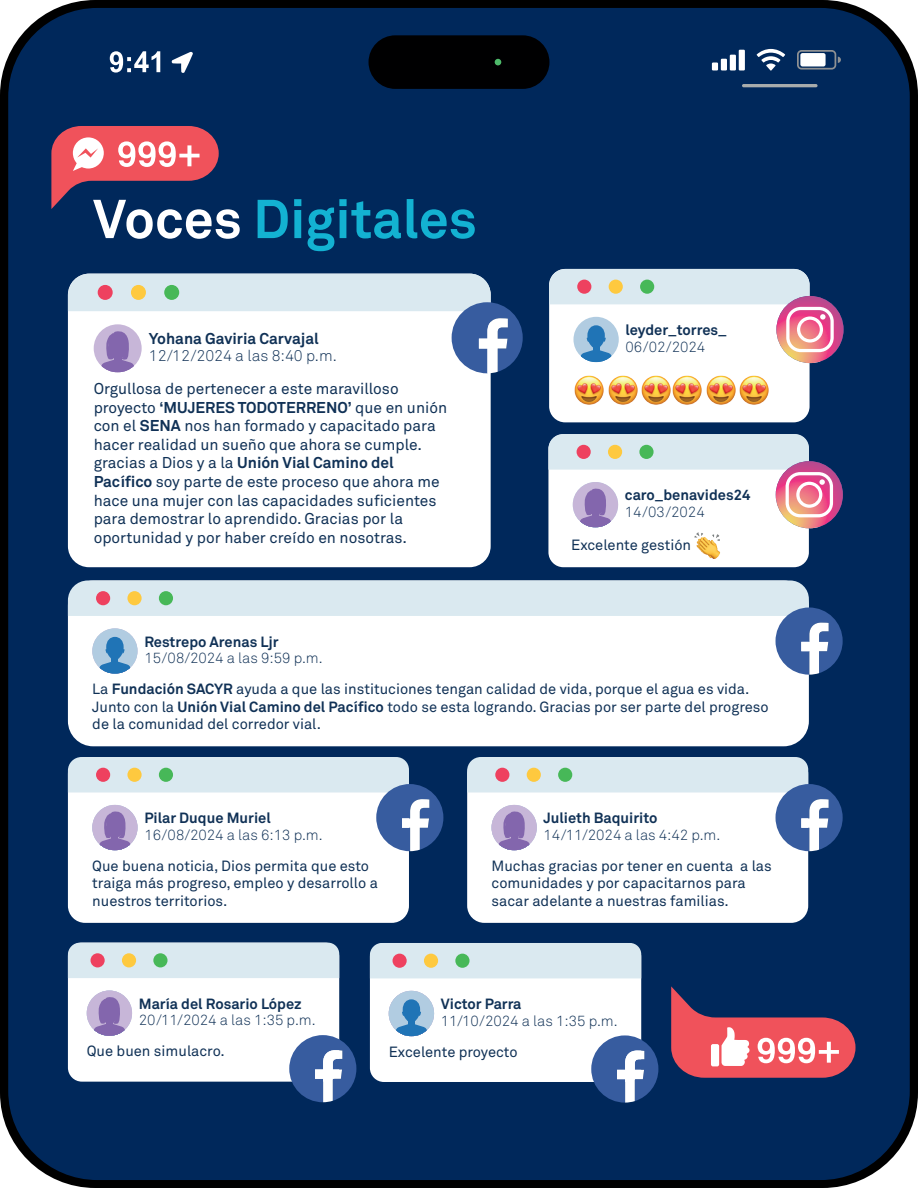
<style>
.page{position:relative;width:918px;height:1188px;background:#000}
.page>*{position:absolute;margin:0;border:0;box-sizing:border-box;transform-origin:0 0}
.t1{font:700 54px "Akkurat";color:#13b2d2}
.t2{font:15.6px/18.6px "Akkurat Pro";color:#103156}
.t3{font:300 15.6px "Akkurat Pro";color:#103156}
.t4{font:700 15.6px "Akkurat Pro";color:#103156}
.t5{font:14.7px/17.5px "Akkurat Pro";color:#103156}
.t6{font:300 14.7px "Akkurat Pro";color:#103156}
.t7{font:700 14.7px "Akkurat Pro";color:#103156}
.s1{color:#fff}
.s2{font-weight:700}
</style>
<div class="page">
<div style="left:8px;top:8px;width:902px;height:1172px;background:#00285b;border-radius:89px"></div>
<div style="left:369px;top:35px;width:180px;height:54px;background:#000001;border-radius:27px"></div>
<svg style="left:495px;top:59px;width:6px;height:6px"></svg>
<svg style="left:110px;top:51px;width:50px;height:22px"></svg>
<svg style="left:171px;top:51px;width:22px;height:22px"></svg>
<svg style="left:797px;top:50px;width:44px;height:20px"></svg>
<div style="left:800px;top:53px;width:26px;height:13px;background:#fff;border-radius:2px"></div>
<svg style="left:757px;top:49px;width:28px;height:22px"></svg>
<div style="left:712px;top:63px;width:6px;height:7px;background:#fff"></div>
<div style="left:721px;top:59px;width:6px;height:11px;background:#fff"></div>
<div style="left:730px;top:55px;width:6px;height:15px;background:#fff"></div>
<div style="left:739px;top:50px;width:6px;height:20px;background:#fff"></div>
<hr style="left:742px;top:84px;width:76px;height:3px;background:#a8acac;border-radius:2px">
<div style="left:68px;top:274px;width:423px;height:293px;background:#fff;border-radius:21px"></div>
<svg style="left:68px;top:274px;width:455px;height:99px"></svg>
<div style="left:549px;top:269px;width:261px;height:153px;background:#fff;border-radius:16px"></div>
<img style="left:574px;top:375px;width:30px;height:30px">
<img style="left:608px;top:375px;width:94px;height:30px">
<img style="left:706px;top:375px;width:63px;height:30px">
<svg style="left:549px;top:269px;width:295px;height:94px"></svg>
<div style="left:68px;top:580px;width:741px;height:166px;background:#fff;border-radius:25px"></div>
<svg style="left:68px;top:580px;width:775px;height:95px"></svg>
<div style="left:548px;top:434px;width:261px;height:133px;background:#fff;border-radius:15px"></div>
<img style="left:694px;top:533px;width:26px;height:26px">
<svg style="left:548px;top:434px;width:295px;height:94px"></svg>
<div style="left:68px;top:757px;width:341px;height:166px;background:#fff;border-radius:17px"></div>
<svg style="left:68px;top:757px;width:375px;height:94px"></svg>
<div style="left:467px;top:757px;width:341px;height:166px;background:#fff;border-radius:17px"></div>
<svg style="left:467px;top:757px;width:376px;height:94px"></svg>
<div style="left:68px;top:943px;width:271px;height:139px;background:#fff;border-radius:14px"></div>
<div style="left:68px;top:943px;width:271px;height:35px;background:#dae9f0"></div>
<div style="left:91px;top:953px;width:14px;height:14px;background:#ee415f;border-radius:50%"></div>
<div style="left:122px;top:953px;width:14px;height:14px;background:#fec93f;border-radius:50%"></div>
<div style="left:153px;top:953px;width:15px;height:14px;background:#47b858;border-radius:50%"></div>
<svg style="left:289px;top:1035px;width:67px;height:67px"></svg>
<div style="left:87px;top:991px;width:45px;height:45px;background:#c7b6d8;border-radius:50%"></div>
<svg style="left:93px;top:995px;width:33px;height:41px"></svg>
<div style="left:370px;top:943px;width:271px;height:139px;background:#fff;border-radius:14px"></div>
<div style="left:370px;top:943px;width:271px;height:35px;background:#dae9f0"></div>
<div style="left:393px;top:954px;width:14px;height:14px;background:#ee415f;border-radius:50%"></div>
<div style="left:424px;top:954px;width:14px;height:14px;background:#fec93f;border-radius:50%"></div>
<div style="left:455px;top:954px;width:15px;height:14px;background:#47b858;border-radius:50%"></div>
<svg style="left:591px;top:1035px;width:67px;height:68px"></svg>
<div style="left:389px;top:991px;width:45px;height:45px;background:#b1cce1;border-radius:50%"></div>
<svg style="left:395px;top:995px;width:33px;height:41px"></svg>
<svg style="left:671px;top:986px;width:185px;height:92px"></svg>
<svg style="left:51px;top:126px;width:168px;height:83px"></svg>
<h1 class="t1" style="left:93px;top:185px;width:385px"><span class="s1">Voces</span> Digitales</h1>
<p class="t4" style="left:149px;top:329px;width:171px">Yohana Gaviria Carvajal</p>
<p class="t3" style="left:149px;top:346px;width:189px">12/12/2024 a las 8:40 p.m.</p>
<p class="t2" style="left:94px;top:380px;width:355px">Orgullosa de pertenecer a este maravilloso proyecto <span class="s2">‘MUJERES TODOTERRENO’</span> que en unión con el <span class="s2">SENA</span> nos han formado y capacitado para hacer realidad un sueño que ahora se cumple. gracias a Dios y a la <span class="s2">Unión Vial Camino del Pacífico</span> soy parte de este proceso que ahora me hace una mujer con las capacidades suficientes para demostrar lo aprendido. Gracias por la oportunidad y por haber creído en nosotras.</p>
<p class="t7" style="left:144px;top:633px;width:136px">Restrepo Arenas Ljr</p>
<p class="t6" style="left:144px;top:649px;width:180px">15/08/2024 a las 9:59 p.m.</p>
<p class="t7" style="left:626px;top:321px;width:103px">leyder_torres_</p>
<p class="t6" style="left:626px;top:338px;width:81px">06/02/2024</p>
<p class="t7" style="left:625px;top:486px;width:127px">caro_benavides24</p>
<p class="t6" style="left:625px;top:503px;width:81px">14/03/2024</p>
<p class="t5" style="left:571px;top:537px;width:122px">Excelente gestión</p>
<p class="t5" style="left:92px;top:681px;width:678px">La <span class="s2">Fundación SACYR</span> ayuda a que las instituciones tengan calidad de vida, porque el agua es vida.<br>Junto con la <span class="s2">Unión Vial Camino del Pacífico</span> todo se esta logrando. Gracias por ser parte del progreso de la comunidad del corredor vial.</p>
<p class="t7" style="left:144px;top:809px;width:128px">Pilar Duque Muriel</p>
<p class="t6" style="left:144px;top:826px;width:180px">16/08/2024 a las 6:13 p.m.</p>
<p class="t5" style="left:92px;top:857px;width:287px">Que buena noticia, Dios permita que esto traiga más progreso, empleo y desarrollo a nuestros territorios.</p>
<p class="t7" style="left:544px;top:809px;width:115px">Julieth Baquirito</p>
<p class="t6" style="left:544px;top:826px;width:178px">14/11/2024 a las 4:42 p.m.</p>
<p class="t5" style="left:492px;top:857px;width:282px">Muchas gracias por tener en cuenta a las comunidades y por capacitarnos para sacar adelante a nuestras familias.</p>
<p class="t7" style="left:139px;top:995px;width:164px">María del Rosario López</p>
<p class="t6" style="left:139px;top:1011px;width:178px">20/11/2024 a las 1:35 p.m.</p>
<p class="t5" style="left:87px;top:1043px;width:140px">Que buen simulacro.</p>
<p class="t7" style="left:441px;top:995px;width:82px">Victor Parra</p>
<p class="t6" style="left:441px;top:1012px;width:178px">11/10/2024 a las 1:35 p.m.</p>
<p class="t5" style="left:389px;top:1043px;width:130px">Excelente proyecto</p>
</div>
